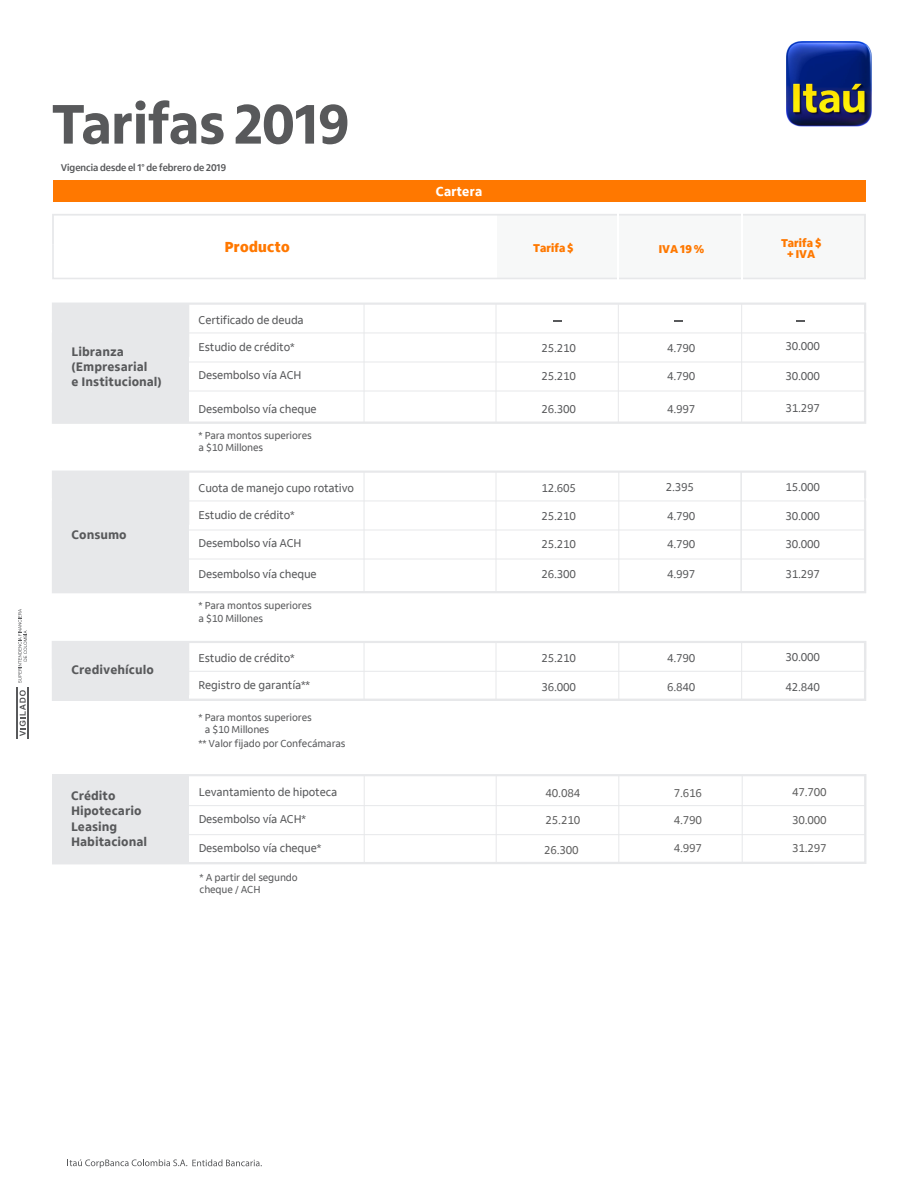
<style>
.page{position:relative;width:918px;height:1188px;background:#fff}
.page>*{position:absolute;margin:0;border:0;box-sizing:border-box;transform-origin:0 0}
.t1{font:800 57.15px "Itau Display";color:#58595b}
.t2{font:800 15px "Itau Display";letter-spacing:.02em;color:#ff7800}
.t3{font:800 13.5px "Itau Display";letter-spacing:.02em;color:#fff}
.t4{font:800 12.75px/15.3px "Itau Text";color:#58595b}
.t5{font:11.7px "Itau Text";letter-spacing:-.02em;color:#58595b}
.t6{font:11.7px "Itau Text";letter-spacing:-.02em;color:#5d5d5d}
.t7{font:800 11.7px/10.5px "Itau Display";color:#ff7800;text-align:center}
.t8{font:10.5px/12.6px "Itau Text";letter-spacing:-.02em;color:#58595b}
.t9{font:700 10.05px "Itau Display";color:#58595b}
</style>
<div class="page">
<hr style="left:741px;top:304px;width:1px;height:118px;background:#e7e8ea">
<hr style="left:618px;top:304px;width:1px;height:119px;background:#e7e8ea">
<hr style="left:496px;top:304px;width:1px;height:118px;background:#e7e8ea">
<hr style="left:364px;top:304px;width:1px;height:118px;background:#e7e8ea">
<div style="left:53px;top:181px;width:812px;height:21px;background:#ff7800"></div>
<hr style="left:16px;top:687px;width:1px;height:52px;background:#58595b">
<hr style="left:27px;top:687px;width:1px;height:52px;background:#58595b">
<svg style="left:18px;top:609px;width:9px;height:74px"></svg>
<svg style="left:20px;top:690px;width:6px;height:46px"></svg>
<svg style="left:69px;top:1159px;width:193px;height:9px"></svg>
<div style="left:52px;top:304px;width:137px;height:119px;background:#e7e8ea"></div>
<svg style="left:189px;top:419px;width:677px;height:4px"></svg>
<img style="left:786px;top:42px;width:85px;height:85px">
<svg style="left:52px;top:303px;width:814px;height:89px"></svg>
<hr style="left:741px;top:472px;width:1px;height:120px;background:#e7e8ea">
<hr style="left:618px;top:472px;width:1px;height:120px;background:#e7e8ea">
<hr style="left:496px;top:472px;width:1px;height:120px;background:#e7e8ea">
<hr style="left:364px;top:472px;width:1px;height:120px;background:#e7e8ea">
<div style="left:52px;top:472px;width:137px;height:120px;background:#e7e8ea"></div>
<svg style="left:52px;top:471px;width:814px;height:89px"></svg>
<svg style="left:52px;top:587px;width:814px;height:6px"></svg>
<svg style="left:52px;top:641px;width:814px;height:60px"></svg>
<svg style="left:52px;top:214px;width:814px;height:29px"></svg>
<svg style="left:52px;top:243px;width:814px;height:37px"></svg>
<hr style="left:618px;top:209px;width:1px;height:74px;background:#fff">
<hr style="left:741px;top:209px;width:2px;height:74px;background:#fff">
<svg style="left:52px;top:774px;width:815px;height:91px"></svg>
<div style="left:52px;top:774px;width:137px;height:89px;background:#e7e8ea"></div>
<svg style="left:189px;top:774px;width:677px;height:61px"></svg>
<svg style="left:52px;top:863px;width:814px;height:1px"></svg>
<h1 class="t1" style="left:52px;top:91px;width:299px">Tarifas 2019</h1>
<p class="t9" style="left:61px;top:161px;width:167px">Vigencia desde el 1° de febrero de 2019</p>
<p class="t3" style="left:436px;top:184px;width:48px">Cartera</p>
<p class="t2" style="left:225px;top:238px;width:66px">Producto</p>
<p class="t7" style="left:659px;top:244px;width:47px">IVA 19 %</p>
<p class="t7" style="left:781px;top:238px;width:42px">Tarifa $ + IVA</p>
<p class="t7" style="left:533px;top:243px;width:42px">Tarifa $</p>
<p class="t5" style="left:199px;top:313px;width:107px">Certificado de deuda</p>
<p class="t5" style="left:199px;top:340px;width:98px">Estudio de crédito*</p>
<p class="t5" style="left:199px;top:368px;width:105px">Desembolso vía ACH</p>
<p class="t5" style="left:199px;top:403px;width:120px">Desembolso vía cheque</p>
<p class="t8" style="left:199px;top:429px;width:115px">* Para montos superiores a $10 Millones</p>
<p class="t5" style="left:785px;top:339px;width:36px">30.000</p>
<p class="t4" style="left:72px;top:344px;width:92px">Libranza (Empresarial<br>e Institucional)</p>
<p class="t5" style="left:542px;top:342px;width:36px">25.210</p>
<p class="t5" style="left:667px;top:342px;width:30px">4.790</p>
<p class="t5" style="left:542px;top:369px;width:36px">25.210</p>
<p class="t5" style="left:667px;top:369px;width:30px">4.790</p>
<p class="t5" style="left:542px;top:403px;width:36px">26.300</p>
<p class="t5" style="left:667px;top:402px;width:30px">4.997</p>
<p class="t5" style="left:786px;top:401px;width:36px">31.297</p>
<p class="t5" style="left:785px;top:369px;width:36px">30.000</p>
<p class="t4" style="left:72px;top:527px;width:57px">Consumo</p>
<p class="t4" style="left:72px;top:663px;width:84px">Credivehículo</p>
<p class="t4" style="left:71px;top:788px;width:78px">Crédito<br>Hipotecario<br>Leasing<br>Habitacional</p>
<p class="t5" style="left:199px;top:481px;width:157px">Cuota de manejo cupo rotativo</p>
<p class="t5" style="left:542px;top:481px;width:36px">12.605</p>
<p class="t5" style="left:666px;top:481px;width:30px">2.395</p>
<p class="t5" style="left:786px;top:480px;width:36px">15.000</p>
<p class="t5" style="left:199px;top:508px;width:98px">Estudio de crédito*</p>
<p class="t5" style="left:199px;top:536px;width:105px">Desembolso vía ACH</p>
<p class="t5" style="left:199px;top:567px;width:120px">Desembolso vía cheque</p>
<p class="t8" style="left:199px;top:599px;width:115px">* Para montos superiores a $10 Millones</p>
<p class="t5" style="left:785px;top:510px;width:36px">30.000</p>
<p class="t5" style="left:542px;top:510px;width:36px">25.210</p>
<p class="t5" style="left:667px;top:510px;width:30px">4.790</p>
<p class="t5" style="left:542px;top:537px;width:36px">25.210</p>
<p class="t5" style="left:667px;top:537px;width:30px">4.790</p>
<p class="t5" style="left:542px;top:568px;width:36px">26.300</p>
<p class="t5" style="left:667px;top:568px;width:30px">4.997</p>
<p class="t5" style="left:786px;top:567px;width:36px">31.297</p>
<p class="t5" style="left:785px;top:537px;width:36px">30.000</p>
<p class="t5" style="left:199px;top:652px;width:98px">Estudio de crédito*</p>
<p class="t5" style="left:542px;top:652px;width:36px">25.210</p>
<p class="t5" style="left:667px;top:651px;width:30px">4.790</p>
<p class="t5" style="left:786px;top:650px;width:36px">30.000</p>
<p class="t5" style="left:199px;top:678px;width:113px">Registro de garantía**</p>
<p class="t8" style="left:205px;top:711px;width:109px;text-indent:-6px">* Para montos superiores a $10 Millones</p>
<p class="t5" style="left:542px;top:680px;width:36px">36.000</p>
<p class="t5" style="left:667px;top:680px;width:30px">6.840</p>
<p class="t5" style="left:785px;top:680px;width:36px">42.840</p>
<p class="t8" style="left:199px;top:737px;width:149px">** Valor fijado por Confecámaras</p>
<p class="t5" style="left:199px;top:786px;width:140px">Levantamiento de hipoteca</p>
<p class="t5" style="left:199px;top:812px;width:109px">Desembolso vía ACH*</p>
<p class="t5" style="left:199px;top:842px;width:124px">Desembolso vía cheque*</p>
<p class="t8" style="left:200px;top:871px;width:100px">* A partir del segundo cheque / ACH</p>
<p class="t6" style="left:546px;top:786px;width:36px">40.084</p>
<p class="t6" style="left:674px;top:786px;width:30px">7.616</p>
<p class="t6" style="left:792px;top:785px;width:36px">47.700</p>
<p class="t6" style="left:546px;top:813px;width:36px">25.210</p>
<p class="t6" style="left:674px;top:813px;width:30px">4.790</p>
<p class="t6" style="left:544px;top:843px;width:36px">26.300</p>
<p class="t6" style="left:674px;top:842px;width:30px">4.997</p>
<p class="t6" style="left:792px;top:841px;width:36px">31.297</p>
<p class="t6" style="left:792px;top:813px;width:36px">30.000</p>
</div>
